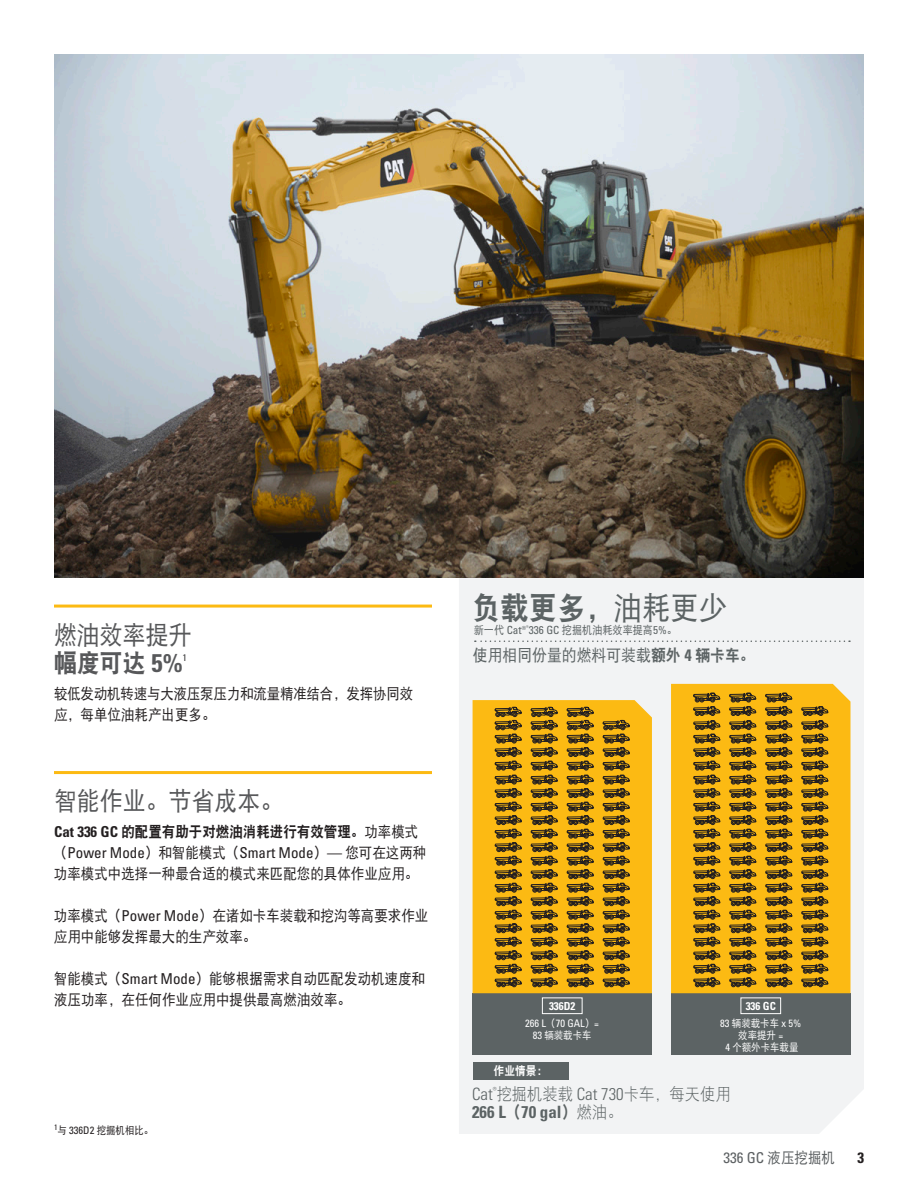
<style>
.page{position:relative;width:918px;height:1188px;background:#fff}
.page>*{position:absolute;margin:0;border:0;box-sizing:border-box;transform-origin:0 0}
.t1{font:31.5px "DFP Hei W9";color:#5c6364;scale:.9 1}
.t2{font:25.5px "DFP Hei W5";color:#57585a;scale:.9 1}
.t3{font:25.5px "DFP Hei W9";color:#57585a;scale:.9 1}
.t4{font:16.95px "DFP Hei W3";color:#5c6364;scale:.9 1}
.t5{font:16.95px "Univers LTCYR 67 Bold Cond";color:#5c6364}
.t6{font:16.5px "DFP Hei W5";color:#5c6364;scale:.9 1}
.t7{font:15px/21px "DFP Hei W5";color:#231f20;scale:.9 1}
.t8{font:condensed 15px "Univers LTCYR 57";color:#231f20}
.t9{font:15px "DFP Hei W9";color:#231f20;scale:.9 1}
.t10{font:condensed 15px "Univers LTCYR 57";color:#5d6163}
.t11{font:15px "Univers LTCYR 67 Bold Cond";color:#231f20}
.t12{font:12px "DFP Hei W9";color:#fff;scale:.9 1}
.t13{font:11.25px "DFP Hei W5";color:#5c6364;scale:.9 1}
.t14{font:11.1px "Univers LTCYR 67 Bold Cond";color:#fff}
.t15{font:condensed 10.5px "Univers LTCYR 57";color:#fff}
.t16{font:10.5px/12px "DFP Hei W5";color:#fff;text-align:center;scale:.9 1}
.t17{font:10.5px "DFP Hei W5";color:#231f20;scale:.9 1}
.t18{font:condensed 9.6px "Univers LTCYR 57";color:#3e3e3f;scale:1.05 1}
.s1{font-family:"Univers LTCYR 67 Bold Cond"}
.s2{font-family:"DFP Hei W5"}
.s3{font-family:"DFP Hei W5";font-stretch:normal}
.s4{font-family:"Univers LTCYR 57";font-stretch:condensed}
.s5{font-family:"DFP Hei W9"}
.s6{font-family:"Univers LTCYR 47 Light Cond"}
.s7{font-family:"DFP Hei W3"}
</style>
<div class="page">
<svg style="left:459px;top:578px;width:405px;height:556px;fill:#f2f3f4"></svg>
<img style="left:54px;top:54px;width:810px;height:524px">
<hr style="left:54px;top:605px;width:378px;height:3px;background:#fcba13">
<hr style="left:54px;top:771px;width:378px;height:3px;background:#fcba13">
<div style="left:671px;top:993px;width:180px;height:62px;background:#5c6364"></div>
<div style="left:473px;top:993px;width:179px;height:62px;background:#5c6364"></div>
<div style="left:671px;top:684px;width:180px;height:309px;background:#fcba13"></div>
<div style="left:473px;top:700px;width:179px;height:293px;background:#fcba13"></div>
<div style="left:473px;top:1062px;width:96px;height:18px;background:#5c6364"></div>
<div style="left:542px;top:998px;width:41px;height:16px;border:1px solid #fff"></div>
<div style="left:741px;top:998px;width:40px;height:16px;border:1px solid #fff"></div>
<svg style="left:475px;top:640px;width:375px;height:2px"></svg>
<svg style="left:495px;top:707px;width:27px;height:282px;background:#9c7518"></svg>
<svg style="left:531px;top:707px;width:27px;height:282px;background:#9c7518"></svg>
<svg style="left:567px;top:707px;width:27px;height:282px;background:#9c7518"></svg>
<svg style="left:603px;top:720px;width:27px;height:269px;background:#9d7618"></svg>
<svg style="left:693px;top:692px;width:28px;height:297px;background:#a07818"></svg>
<svg style="left:729px;top:692px;width:28px;height:297px;background:#a07818"></svg>
<svg style="left:765px;top:692px;width:28px;height:297px;background:#a07818"></svg>
<svg style="left:801px;top:705px;width:28px;height:284px;background:#a17918"></svg>
<h2 class="t2" style="left:54px;top:621px;width:155px">燃油效率提升</h2>
<h2 class="t3" style="left:54px;top:649px;width:144px">幅度可达 <span class="s1">5%</span></h2>
<p class="t18" style="left:183px;top:651px;width:6px">1</p>
<p class="t7" style="left:54px;top:683px;width:401px">较低发动机转速与大液压泵压力和流量精准结合，发挥协同效应，每单位油耗产出更多。</p>
<h2 class="t2" style="left:54px;top:787px;width:256px">智能作业。节省成本。</h2>
<p class="t9" style="left:54px;top:824px;width:406px"><span class="s1">Cat 336 GC</span> 的配置有助于对燃油消耗进行有效管理。<span class="s2">功率模式</span></p>
<p class="t8" style="left:54px;top:843px;width:374px"><span class="s3">（</span>Power Mode<span class="s3">）和智能模式（</span>Smart Mode<span class="s3">）</span>— <span class="s3">您可在这两种</span></p>
<p class="t7" style="left:54px;top:863px;width:406px">功率模式中选择一种最合适的模式来匹配您的具体作业应用。</p>
<p class="t7" style="left:54px;top:905px;width:418px">功率模式（<span class="s4">Power Mode</span>）在诸如卡车装载和挖沟等高要求作业应用中能够发挥最大的生产效率。</p>
<p class="t7" style="left:54px;top:968px;width:414px">智能模式（<span class="s4">Smart Mode</span>）能够根据需求自动匹配发动机速度和液压功率，在任何作业应用中提供最高燃油效率。</p>
<p class="t17" style="left:54px;top:1125px;width:112px"><sup>1</sup>与 <span class="s4">336D2</span> 挖掘机相比。</p>
<h1 class="t1" style="left:472px;top:591px;width:285px">负载更多，<span class="s2">油耗更少</span></h1>
<p class="t13" style="left:474px;top:624px;width:227px">新一代 <span class="s4">Cat®</span><sup>®</sup><span class="s4">336 GC</span> 挖掘机油耗效率提高<span class="s4">5%</span>。</p>
<p class="t6" style="left:473px;top:646px;width:315px">使用相同份量的燃料可装载<span class="s5">额外</span> <span class="s1">4</span> <span class="s5">辆卡车。</span></p>
<p class="t14" style="left:549px;top:999px;width:28px">336D2</p>
<p class="t14" style="left:746px;top:999px;width:32px">336 GC</p>
<p class="t15" style="left:720px;top:1017px;width:83px">83 <span class="s3">辆装载卡车</span> x 5%</p>
<p class="t16" style="left:725px;top:1029px;width:83px">效率提升 =<br><span class="s4">4</span> 个额外卡车载量</p>
<p class="t4" style="left:472px;top:1084px;width:289px"><span class="s6">Cat</span><sup>®</sup>挖掘机装载 <span class="s6">Cat 730</span>卡车，每天使用</p>
<p class="t5" style="left:472px;top:1101px;width:152px">266 L<span class="s5">（</span>70 gal<span class="s5">）</span><span class="s7">燃油。</span></p>
<p class="t15" style="left:525px;top:1017px;width:75px">266 L<span class="s3">（</span>70 GAL<span class="s3">）=</span></p>
<p class="t16" style="left:533px;top:1029px;width:67px"><span class="s4">83</span> 辆装载卡车</p>
<p class="t12" style="left:494px;top:1064px;width:61px">作业情景：</p>
<p class="t10" style="left:723px;top:1148px;width:113px">336 GC <span class="s3">液压挖掘机</span></p>
<p class="t11" style="left:857px;top:1148px;width:8px">3</p>
</div>
